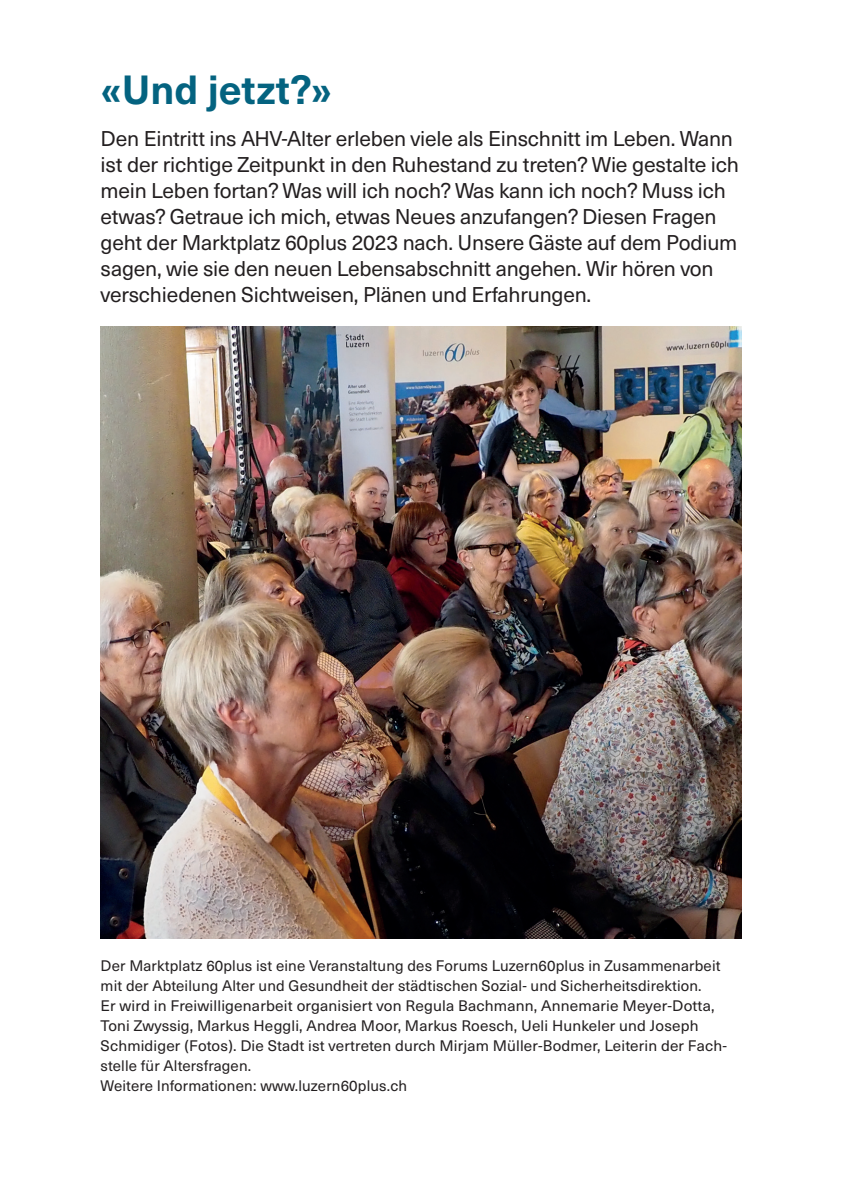
<style>
.page{position:relative;width:842px;height:1191px;background:#fff}
.page>*{position:absolute;margin:0;border:0;box-sizing:border-box;transform-origin:0 0}
.titel{font:700 40px "Neue Haas Unica Pro";color:#046380}
.text{font:21px/26px "Neue Haas Unica Pro";letter-spacing:-.01em;color:#231f20}
.A5_Bildlegende_Flatt{font:15px/20px "Neue Haas Unica Pro";letter-spacing:.01em;color:#231f20}
</style>
<div class="page">
<img style="left:101px;top:326px;width:640px;height:612px">
<p class="titel" style="left:101px;top:65px;width:233px">«Und jetzt?»</p>
<p class="text" style="left:101px;top:126px;width:640px">Den Eintritt ins AHV-Alter erleben viele als Einschnitt im Leben. Wann ist der richtige Zeitpunkt in den Ruhestand zu treten? Wie gestalte ich mein Leben fortan? Was will ich noch? Was kann ich noch? Muss ich etwas? Getraue ich mich, etwas Neues anzufangen? Diesen Fragen geht der Marktplatz 60plus 2023 nach. Unsere Gäste auf dem Podium sagen, wie sie den neuen Lebensabschnitt angehen. Wir hören von verschiedenen Sichtweisen, Plänen und Erfahrungen.</p>
<p class="A5_Bildlegende_Flatt" style="left:101px;top:955px;width:628px">Der Marktplatz 60plus ist eine Veranstaltung des Forums Luzern60plus in Zusammenarbeit mit der Abteilung Alter und Gesundheit der städtischen Sozial- und Sicherheitsdirektion.<br>Er wird in Freiwilligenarbeit organisiert von Regula Bachmann, Annemarie Meyer-Dotta, Toni Zwyssig, Markus Heggli, Andrea Moor, Markus Roesch, Ueli Hunkeler und Joseph Schmidiger (Fotos). Die Stadt ist vertreten durch Mirjam Müller-Bodmer, Leiterin der Fach&shy;stelle für Altersfragen.<br>Weitere Informationen: www.luzern60plus.ch</p>
</div>
